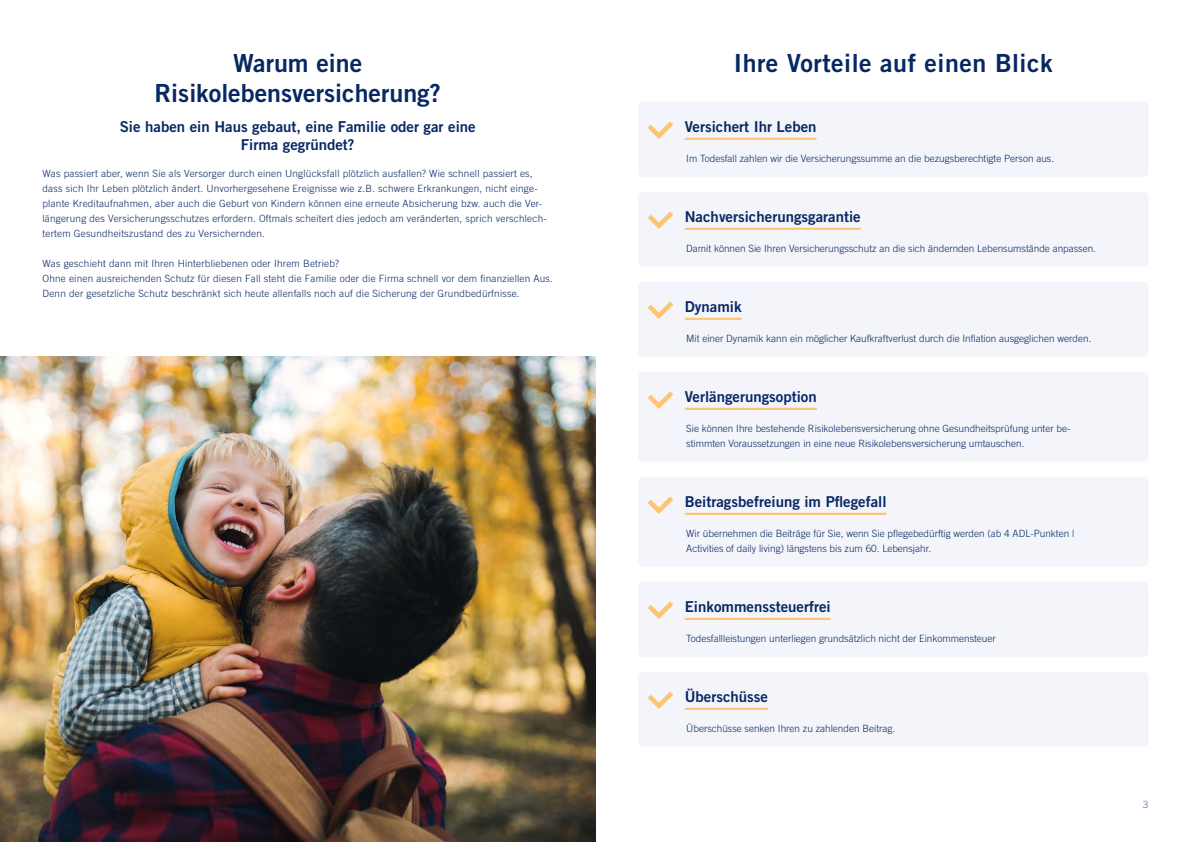
<style>
.page{position:relative;width:1191px;height:842px;background:#fff}
.page>*{position:absolute;margin:0;border:0;box-sizing:border-box;transform-origin:0 0}
.t1{font:25px/30px "Trade Gothic LT Std Bd 2";color:#082864;text-align:center}
.t2{font:25px "Trade Gothic LT Std Bd 2";letter-spacing:.02em;color:#082864}
.t3{font:15px/18px "Trade Gothic LT Std Bd 2";color:#082864;text-align:center}
.t4{font:300 10px/15px "Trade Gothic LT Std";letter-spacing:.02em;color:#082864}
.t5{font:300 10px/15px "Trade Gothic LT Std";color:#082864}
.t6{font:300 10px "Trade Gothic LT Std";color:#3b73ba}
</style>
<div class="page">
<div style="left:638px;top:102px;width:510px;height:75px;background:#f3f5fa;border-radius:5px"></div>
<div style="left:638px;top:192px;width:510px;height:75px;background:#f3f5fa;border-radius:5px"></div>
<div style="left:638px;top:282px;width:510px;height:75px;background:#f3f5fa;border-radius:5px"></div>
<div style="left:638px;top:372px;width:510px;height:90px;background:#f3f5fa;border-radius:5px"></div>
<div style="left:638px;top:477px;width:510px;height:90px;background:#f3f5fa;border-radius:5px"></div>
<div style="left:638px;top:582px;width:510px;height:75px;background:#f3f5fa;border-radius:5px"></div>
<div style="left:638px;top:672px;width:510px;height:75px;background:#f3f5fa;border-radius:5px"></div>
<hr style="left:685px;top:138px;width:131px;height:2px;background:#fec472">
<svg style="left:648px;top:122px;width:25px;height:17px"></svg>
<hr style="left:685px;top:228px;width:175px;height:2px;background:#fec472">
<svg style="left:648px;top:212px;width:25px;height:17px"></svg>
<hr style="left:685px;top:318px;width:56px;height:2px;background:#fec472">
<svg style="left:648px;top:302px;width:25px;height:17px"></svg>
<hr style="left:685px;top:408px;width:132px;height:2px;background:#fec472">
<svg style="left:648px;top:392px;width:25px;height:17px"></svg>
<hr style="left:685px;top:513px;width:201px;height:2px;background:#fec472">
<svg style="left:648px;top:497px;width:25px;height:17px"></svg>
<hr style="left:685px;top:618px;width:145px;height:2px;background:#fec472">
<svg style="left:648px;top:602px;width:25px;height:17px"></svg>
<hr style="left:685px;top:708px;width:83px;height:2px;background:#fec472">
<svg style="left:648px;top:692px;width:25px;height:17px"></svg>
<img style="left:0;top:357px;width:595px;height:485px">
<h1 class="t1" style="left:155px;top:47px;width:288px">Warum eine<br>Risikolebensversicherung?</h1>
<h2 class="t3" style="left:120px;top:117px;width:357px">Sie haben ein Haus gebaut, eine Familie oder gar eine<br>Firma gegründet?</h2>
<p class="t4" style="left:43px;top:166px;width:506px">Was passiert aber, wenn Sie als Versorger durch einen Unglücksfall plötzlich ausfallen? Wie schnell passiert es, dass sich Ihr Leben plötzlich ändert. Unvorhergesehene Ereignisse wie z.B. schwere Erkrankungen, nicht einge&shy;plante Kreditaufnahmen, aber auch die Geburt von Kindern können eine erneute Absicherung bzw. auch die Ver&shy;längerung des Versicherungsschutzes erfordern. Oftmals scheitert dies jedoch am veränderten, sprich verschlech&shy;tertem Gesundheitszustand des zu Versichernden.</p>
<p class="t4" style="left:43px;top:256px;width:512px">Was geschieht dann mit Ihren Hinterbliebenen oder Ihrem Betrieb?<br>Ohne einen ausreichenden Schutz für diesen Fall steht die Familie oder die Firma schnell vor dem finanziellen Aus.<br>Denn der gesetzliche Schutz beschränkt sich heute allenfalls noch auf die Sicherung der Grundbedürfnisse.</p>
<h1 class="t2" style="left:734px;top:47px;width:320px">Ihre Vorteile auf einen Blick</h1>
<h2 class="t3" style="left:685px;top:117px;width:133px">Versichert Ihr Leben</h2>
<p class="t5" style="left:686px;top:151px;width:369px">Im Todesfall zahlen wir die Versicherungssumme an die bezugsberechtigte Person aus.</p>
<h2 class="t3" style="left:685px;top:207px;width:177px">Nachversicherungsgarantie</h2>
<p class="t5" style="left:686px;top:241px;width:411px">Damit können Sie Ihren Versicherungsschutz an die sich ändernden Lebensumstände anpassen.</p>
<h2 class="t3" style="left:685px;top:297px;width:58px">Dynamik</h2>
<p class="t5" style="left:686px;top:331px;width:407px">Mit einer Dynamik kann ein möglicher Kaufkraftverlust durch die Inflation ausgeglichen werden.</p>
<h2 class="t3" style="left:685px;top:387px;width:133px">Verlängerungsoption</h2>
<p class="t5" style="left:686px;top:421px;width:385px">Sie können Ihre bestehende Risikolebensversicherung ohne Gesundheitsprüfung unter be&shy;stimmten Voraussetzungen in eine neue Risikolebensversicherung umtauschen.</p>
<h2 class="t3" style="left:685px;top:492px;width:203px">Beitragsbefreiung im Pflegefall</h2>
<p class="t5" style="left:686px;top:526px;width:389px">Wir übernehmen die Beiträge für Sie, wenn Sie pflegebedürftig werden (ab 4 ADL-Punkten |<br>Activities of daily living) längstens bis zum 60. Lebensjahr.</p>
<h2 class="t3" style="left:685px;top:597px;width:147px">Einkommenssteuerfrei</h2>
<p class="t5" style="left:686px;top:631px;width:311px">Todesfallleistungen unterliegen grundsätzlich nicht der Einkommensteuer</p>
<h2 class="t3" style="left:685px;top:687px;width:85px">Überschüsse</h2>
<p class="t5" style="left:686px;top:721px;width:210px">Überschüsse senken Ihren zu zahlenden Beitrag.</p>
<p class="t6" style="left:1142px;top:798px;width:7px">3</p>
</div>
